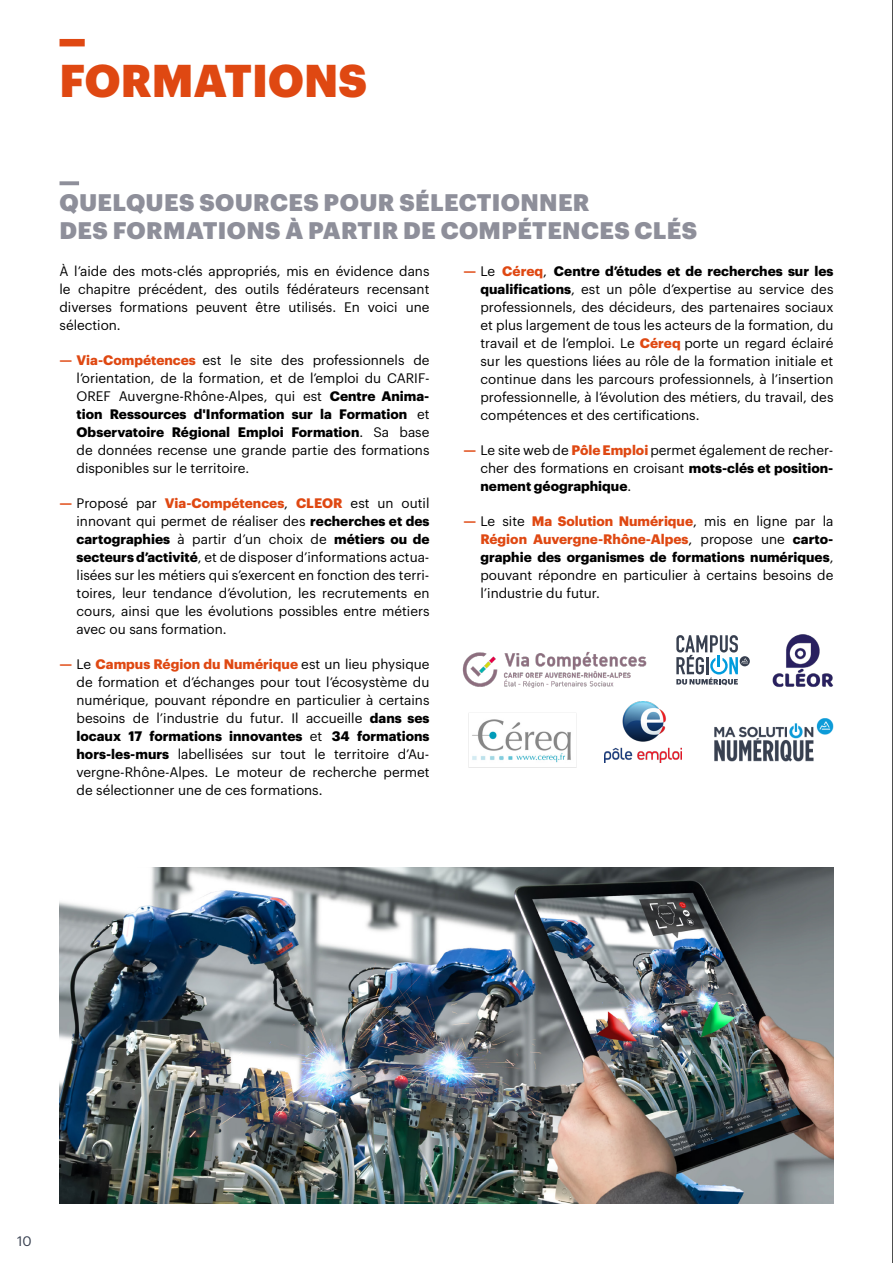
<style>
.page{position:relative;width:893px;height:1263px;background:#fff}
.page>*{position:absolute;margin:0;border:0;box-sizing:border-box;transform-origin:0 0}
.t1{font:900 45px "Graphik";letter-spacing:.005em;color:#df4812}
.t2{font:900 23.55px/27.5px "Graphik";letter-spacing:.015em;color:#8e8f9a}
.t3{font:13.5px/18px "Graphik";color:#000;text-align:justify}
.t4{font:13.5px "Graphik";color:#384050}
.s1{font-weight:700;color:#df4812}
.s2{font-weight:700}
</style>
<div class="page">
<div style="left:60px;top:39px;width:25px;height:7px;background:#df4812"></div>
<svg style="left:60px;top:181px;width:19px;height:4px"></svg>
<img style="left:462px;top:652px;width:185px;height:36px">
<img style="left:468px;top:713px;width:109px;height:55px">
<img style="left:605px;top:701px;width:76px;height:61px">
<img style="left:714px;top:718px;width:120px;height:44px">
<svg style="left:676px;top:635px;width:74px;height:50px"></svg>
<img style="left:772px;top:634px;width:62px;height:53px">
<img style="left:59px;top:867px;width:774px;height:336px">
<hr style="left:892px;top:0;width:1px;height:1263px;background:#000">
<h1 class="t1" style="left:60px;top:45px;width:309px">FORMATIONS</h1>
<h2 class="t2" style="left:60px;top:187px;width:639px">QUELQUES SOURCES POUR SÉLECTIONNER<br>DES FORMATIONS À PARTIR DE COMPÉTENCES CLÉS</h2>
<p class="t3" style="left:60px;top:261px;width:371px">À l’aide des mots-clés appropriés, mis en évidence dans le chapitre précédent, des outils fédérateurs recensant diverses formations peuvent être utilisés. En voici une sélection.</p>
<p class="t3" style="left:77px;top:350px;width:354px;text-indent:-17px"><span class="s1">— Via-Compétences</span> est le site des professionnels de l’orientation, de la formation, et de l’emploi du CARIF-OREF Auvergne-Rhône-Alpes, qui est <span class="s2">Centre Anima&shy;tion Ressources d'Information sur la Formation</span> et <span class="s2">Observatoire Régional Emploi Formation</span>. Sa base de données recense une grande partie des formations disponibles sur le territoire.</p>
<p class="t3" style="left:77px;top:493px;width:354px;text-indent:-17px"><span class="s1">—</span> Proposé par <span class="s1">Via-Compétences</span>, <span class="s1">CLEOR</span> est un outil innovant qui permet de réaliser des <span class="s2">recherches et des cartographies</span> à partir d’un choix de <span class="s2">métiers ou de secteurs d’activité</span>, et de disposer d’informations actua&shy;lisées sur les métiers qui s’exercent en fonction des terri&shy;toires, leur tendance d’évolution, les recrutements en cours, ainsi que les évolutions possibles entre métiers avec ou sans formation.</p>
<p class="t3" style="left:77px;top:654px;width:354px;text-indent:-17px"><span class="s1">—</span> Le <span class="s1">Campus Région du Numérique</span> est un lieu physique de formation et d’échanges pour tout l’écosystème du numérique, pouvant répondre en particulier à certains besoins de l’industrie du futur. Il accueille <span class="s2">dans ses locaux 17 formations innovantes</span> et <span class="s2">34 formations hors-les-murs</span> labellisées sur tout le territoire d’Au&shy;vergne-Rhône-Alpes. Le moteur de recherche permet de sélectionner une de ces formations.</p>
<p class="t3" style="left:480px;top:261px;width:354px;text-indent:-17px"><span class="s1">—</span> Le <span class="s1">Céreq</span>, <span class="s2">Centre d’études et de recherches sur les qualifications</span>, est un pôle d’expertise au service des professionnels, des décideurs, des partenaires sociaux et plus largement de tous les acteurs de la formation, du travail et de l’emploi. Le <span class="s1">Céreq</span> porte un regard éclairé sur les questions liées au rôle de la formation initiale et continue dans les parcours professionnels, à l’insertion professionnelle, à l’évolution des métiers, du travail, des compétences et des certifications.</p>
<p class="t3" style="left:480px;top:440px;width:354px;text-indent:-17px"><span class="s1">—</span> Le site web de <span class="s1">Pôle Emploi</span> permet également de recher&shy;cher des formations en croisant <span class="s2">mots-clés et position&shy;nement géographique</span>.</p>
<p class="t3" style="left:480px;top:511px;width:354px;text-indent:-17px"><span class="s1">—</span> Le site <span class="s1">Ma Solution Numérique</span>, mis en ligne par la <span class="s1">Région Auvergne-Rhône-Alpes</span>, propose une <span class="s2">carto&shy;graphie des organismes de formations numériques</span>, pouvant répondre en particulier à certains besoins de l’industrie du futur.</p>
<p class="t4" style="left:17px;top:1231px;width:16px">10</p>
</div>
